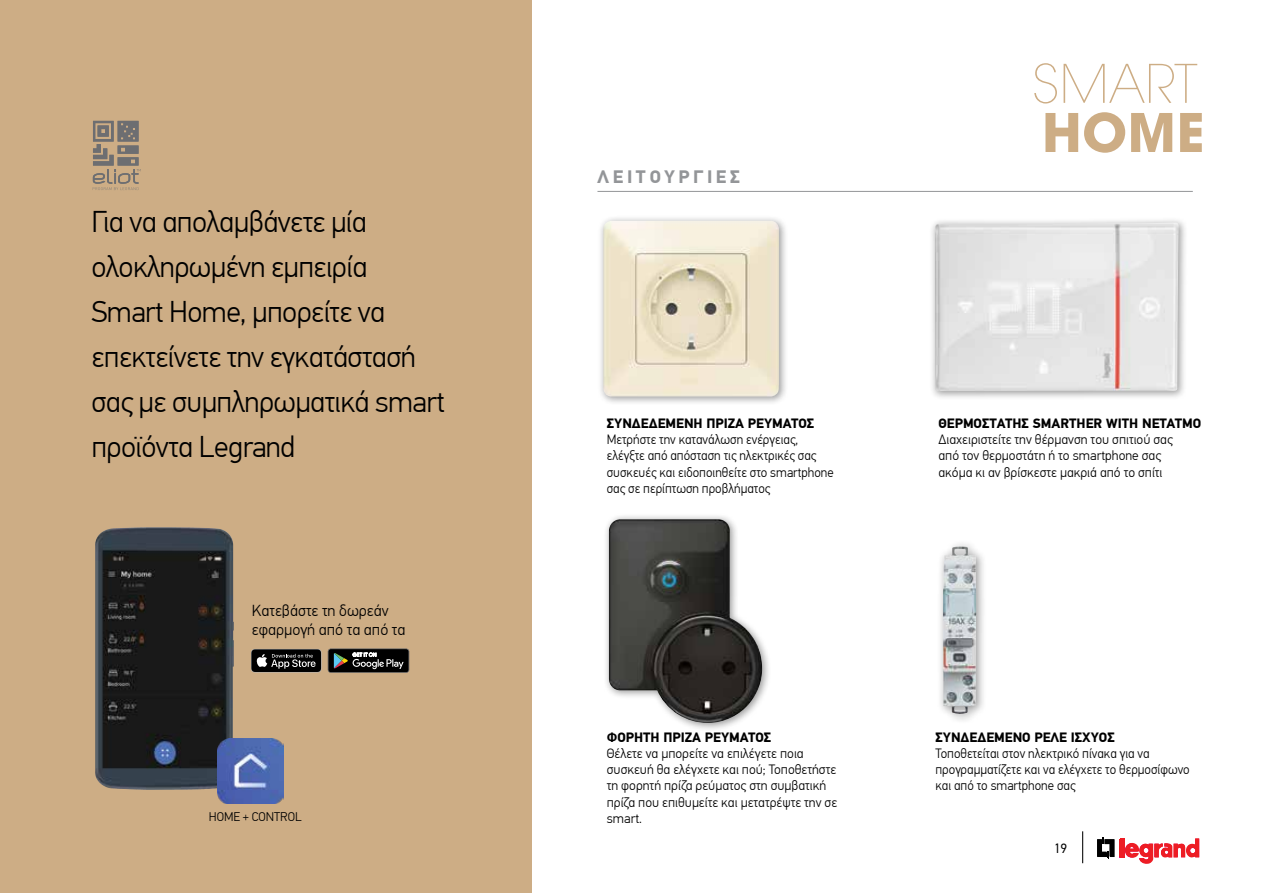
<style>
.page{position:relative;width:1263px;height:893px;background:#fff}
.page>*{position:absolute;margin:0;border:0;box-sizing:border-box;transform-origin:0 0}
.t1{font:200 52.8px "ITC Avant Garde W1 G";letter-spacing:.005em;color:#cdad85}
.t2{font:700 52.8px "ITC Avant Garde W1 G";color:#cdad85}
.t3{font:300 30px/45px "PF Din Text Pro";letter-spacing:-.02em;color:#000}
.t4{font:700 18px "PF Din Text Pro";letter-spacing:.205em;color:#939598}
.t5{font:300 15.9px/19px "PF Din Text Pro";color:#000}
.t6{font:300 13.5px/16.2px "PF Din Text Pro";color:#000}
.t7{font:300 13.5px/16.2px "PF Din Text Pro";color:#000;scale:.96 1}
.t8{font:700 13.5px "PF Din Text Pro";color:#000}
.t9{font:13.5px "PF Din Text Pro";color:#000}
.t10{font:300 12.6px "PF Din Text Pro";color:#000}
</style>
<div class="page">
<hr style="left:1119px;top:839px;width:4px;height:18px;background:#ed1d24">
<hr style="left:1082px;top:831px;width:1px;height:32px;background:#000">
<div style="left:1120px;top:838px;width:5px;height:19px;background:#ed1d24"></div>
<svg style="left:1097px;top:838px;width:17px;height:21px"></svg>
<svg style="left:1125px;top:838px;width:74px;height:25px"></svg>
<hr style="left:597px;top:191px;width:596px;height:1px;background:#939598">
<div style="left:0;top:0;width:531px;height:893px;background:#cdad85"></div>
<div style="left:936px;top:540px;width:50px;height:184px;background:#000;opacity:.4"></div>
<img style="left:943px;top:546px;width:33px;height:168px">
<div style="left:929px;top:216px;width:259px;height:184px;background:#000;opacity:.4"></div>
<img style="left:934px;top:223px;width:245px;height:168px">
<div style="left:597px;top:215px;width:191px;height:191px;background:#000;opacity:.4"></div>
<img style="left:603px;top:221px;width:176px;height:175px">
<div style="left:603px;top:513px;width:168px;height:219px;background:#000;opacity:.4"></div>
<img style="left:609px;top:519px;width:153px;height:204px">
<svg style="left:93px;top:121px;width:48px;height:69px"></svg>
<img style="left:95px;top:528px;width:79px;height:257px">
<img style="left:218px;top:738px;width:65px;height:65px">
<svg style="left:328px;top:649px;width:81px;height:24px;background:#2f312f"></svg>
<svg style="left:114px;top:527px;width:208px;height:152px"></svg>
<h2 class="t3" style="left:91px;top:199px;width:355px">Για να απολαμβάνετε μία ολοκληρωμένη εμπειρία<br>Smart Home, μπορείτε να επεκτείνετε την εγκατάστασή σας με συμπληρωματικά smart προϊόντα Legrand</h2>
<p class="t5" style="left:252px;top:601px;width:155px">Κατεβάστε τη δωρεάν εφαρμογή από τα από τα</p>
<p class="t10" style="left:209px;top:809px;width:94px">HOME + CONTROL</p>
<h3 class="t4" style="left:597px;top:165px;width:144px">ΛΕΙΤΟΥΡΓΙΕΣ</h3>
<p class="t8" style="left:607px;top:415px;width:209px">ΣΥΝΔΕΔΕΜΕΝΗ ΠΡΙΖΑ ΡΕΥΜΑΤΟΣ</p>
<p class="t7" style="left:607px;top:432px;width:238px">Μετρήστε την κατανάλωση ενέργειας, ελέγξτε από απόσταση τις ηλεκτρικές σας συσκευές και ειδοποιηθείτε στο smartphone σας σε περίπτωση προβλήματος</p>
<p class="t8" style="left:607px;top:729px;width:166px">ΦΟΡΗΤΗ ΠΡΙΖΑ ΡΕΥΜΑΤΟΣ</p>
<p class="t6" style="left:607px;top:745px;width:232px">Θέλετε να μπορείτε να επιλέγετε ποια συσκευή θα ελέγχετε και πού; Τοποθετήστε τη φορητή πρίζα ρεύματος στη συμβατική πρίζα που επιθυμείτε και μετατρέψτε την σε smart.</p>
<h1 class="t1" style="left:1032px;top:50px;width:167px">SMART</h1>
<h1 class="t2" style="left:1042px;top:97px;width:164px">HOME</h1>
<p class="t8" style="left:938px;top:415px;width:264px">ΘΕΡΜΟΣΤΑΤΗΣ SMARTHER WITH NETATMO</p>
<p class="t6" style="left:938px;top:432px;width:236px">Διαχειριστείτε την θέρμανση του σπιτιού σας από τον θερμοστάτη ή το smartphone σας ακόμα κι αν βρίσκεστε μακριά από το σπίτι</p>
<p class="t8" style="left:935px;top:729px;width:181px">ΣΥΝΔΕΔΕΜΕΝΟ ΡΕΛΕ ΙΣΧΥΟΣ</p>
<p class="t7" style="left:935px;top:745px;width:266px">Τοποθετείται στον ηλεκτρικό πίνακα για να προγραμματίζετε και να ελέγχετε το θερμοσίφωνο και από το smartphone σας</p>
<p class="t9" style="left:1054px;top:841px;width:15px">19</p>
</div>
